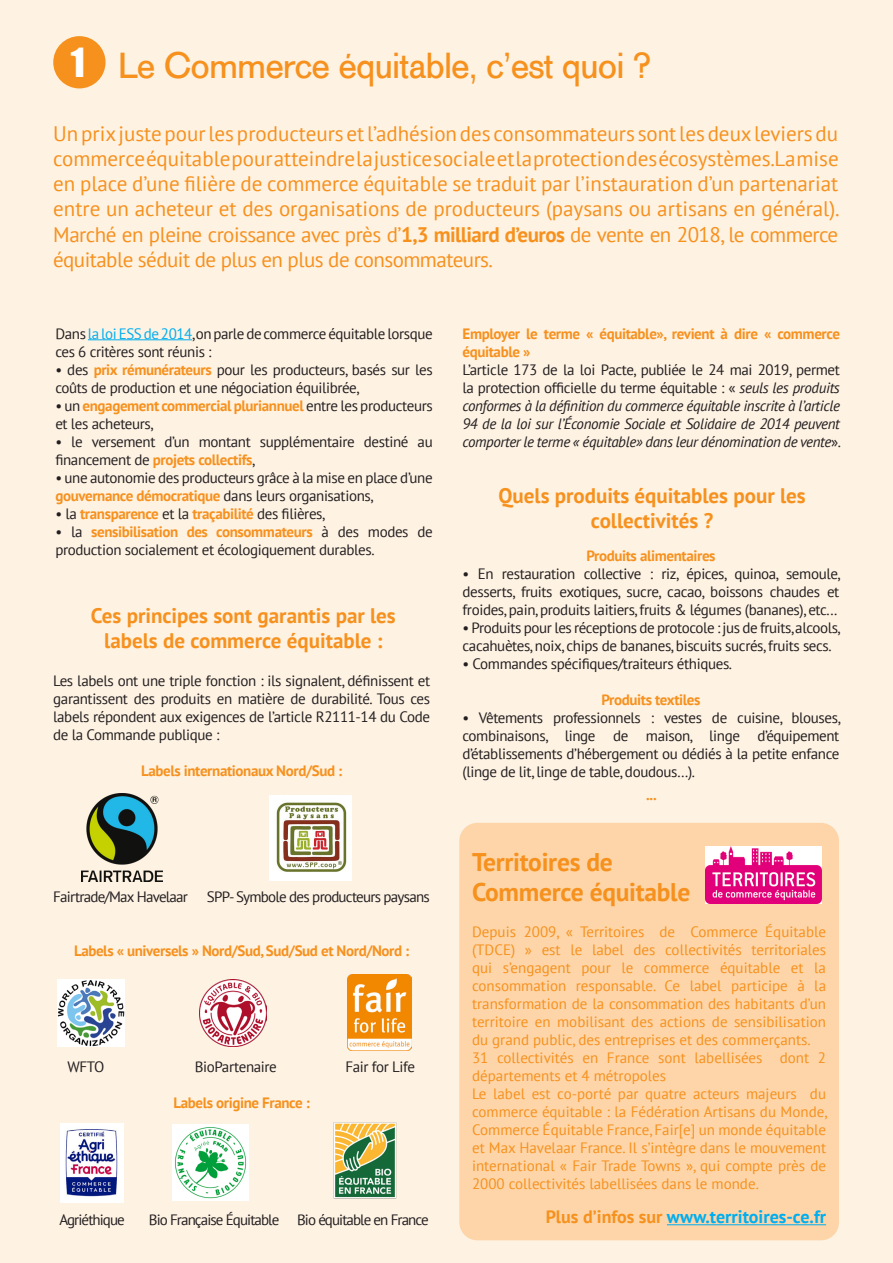
<style>
.page{position:relative;width:893px;height:1263px;background:#fef2e3}
.page>*{position:absolute;margin:0;border:0;box-sizing:border-box;transform-origin:0 0}
.t1{font:36.9px "Impact";color:#fff}
.t2{font:36px "AG Old Face";letter-spacing:-.01em;color:#f6911e}
.t3{font:700 25.5px/30.6px "PT Sans";letter-spacing:-.01em;color:#f6911e}
.t4{font:21px/25.2px "PT Sans";letter-spacing:-.025em;color:#f6911e;text-align:justify}
.t5{font:700 21px/25.2px "PT Sans";color:#f6911e;text-align:center}
.t6{font:700 18px "PT Sans";color:#00aeef}
.t7{font:15px/18px "PT Sans";letter-spacing:-.025em;color:#231f20}
.t8{font:15px/18px "PT Sans";color:#f6911e;text-align:justify}
.t9{font:700 15px/18px "PT Sans";letter-spacing:-.025em;color:#f6911e}
.t10{font:italic 15px/18px "PT Sans";letter-spacing:-.025em;color:#231f20;text-align:justify}
.t11{font:15px "PT Sans";letter-spacing:-.05em;color:#231f20}
.t12{font:15px "PT Sans";letter-spacing:-.06em;color:#231f20}
.s1{font-weight:700}
.s2{color:#00aeef}
.s3{font-weight:700;color:#f6911e}
.s4{font-weight:400;color:#231f20}
.s5{font-style:normal}
.s6{color:#f6911e}
</style>
<div class="page">
<div style="left:53px;top:36px;width:53px;height:52px;background:#f6911e;border-radius:50%"></div>
<hr style="left:88px;top:339px;width:104px;height:1px;background:#00aeef">
<img style="left:81px;top:794px;width:82px;height:88px">
<img style="left:270px;top:796px;width:81px;height:84px">
<img style="left:60px;top:1123px;width:63px;height:79px">
<img style="left:173px;top:1125px;width:75px;height:75px">
<img style="left:58px;top:979px;width:67px;height:67px">
<img style="left:200px;top:979px;width:66px;height:67px">
<img style="left:348px;top:975px;width:63px;height:75px">
<img style="left:333px;top:1122px;width:64px;height:77px">
<div style="left:459px;top:823px;width:380px;height:417px;background:#fdd5a8;border-radius:18px"></div>
<hr style="left:667px;top:1224px;width:159px;height:1px;background:#00aeef">
<img style="left:706px;top:846px;width:115px;height:57px">
<p class="t1" style="left:71px;top:34px;width:16px">1</p>
<p class="t2" style="left:118px;top:45px;width:534px">Le Commerce équitable, c’est quoi ?</p>
<p class="t4" style="left:53px;top:120px;width:788px">Un prix juste pour les producteurs et l’adhésion des consommateurs sont les deux leviers du commerce équitable pour atteindre la justice sociale et la protection des écosystèmes.La mise en place d’une filière de commerce équitable se traduit par l’instauration d’un partenariat entre un acheteur et des organisations de producteurs (paysans ou artisans en général).<br>Marché en pleine croissance avec près d’<span class="s1">1,3 milliard d’euros</span> de vente en 2018, le commerce équitable séduit de plus en plus de consommateurs.</p>
<p class="t7" style="left:55px;top:324px;width:379px">Dans <span class="s2">la loi ESS de 2014</span>,on parle de commerce équitable lorsque ces 6 critères sont réunis :</p>
<p class="t7" style="left:55px;top:360px;width:379px">• des <span class="s3">prix rémunérateurs</span> pour les producteurs, basés sur les coûts de production et une négociation équilibrée,</p>
<p class="t7" style="left:55px;top:396px;width:379px">• un <span class="s3">engagement commercial pluriannuel</span> entre les producteurs et les acheteurs,</p>
<p class="t7" style="left:55px;top:432px;width:379px">• le versement d’un montant supplémentaire destiné au financement de <span class="s3">projets collectifs</span>,</p>
<p class="t7" style="left:55px;top:468px;width:379px">• une autonomie des producteurs grâce à la mise en place d’une</p>
<p class="t9" style="left:55px;top:486px;width:319px">gouvernance démocratique <span class="s4">dans leurs organisations,</span></p>
<p class="t9" style="left:55px;top:504px;width:271px"><span class="s4">• la</span> transparence <span class="s4">et la</span> traçabilité <span class="s4">des filières,</span></p>
<p class="t7" style="left:55px;top:522px;width:379px">• la <span class="s3">sensibilisation des consommateurs</span> à des modes de production socialement et écologiquement durables.</p>
<p class="t5" style="left:91px;top:602px;width:306px">Ces principes sont garantis par les labels de commerce équitable :</p>
<p class="t7" style="left:53px;top:672px;width:378px;text-align:justify">Les labels ont une triple fonction : ils signalent, définissent et garantissent des produits en matière de durabilité. Tous ces labels répondent aux exigences de l’article R2111-14 du Code de la Commande publique :</p>
<p class="t9" style="left:141px;top:762px;width:203px">Labels internationaux Nord/Sud :</p>
<p class="t11" style="left:53px;top:887px;width:136px">Fairtrade/Max Havelaar</p>
<p class="t11" style="left:207px;top:887px;width:225px">SPP- Symbole des producteurs paysans</p>
<p class="t9" style="left:74px;top:942px;width:337px">Labels « universels » Nord/Sud, Sud/Sud et Nord/Nord :</p>
<p class="t7" style="left:67px;top:1057px;width:38px">WFTO</p>
<p class="t7" style="left:195px;top:1057px;width:84px">BioPartenaire</p>
<p class="t7" style="left:345px;top:1057px;width:71px">Fair for Life</p>
<p class="t9" style="left:174px;top:1093px;width:138px">Labels origine France :</p>
<p class="t12" style="left:59px;top:1210px;width:67px">Agriéthique</p>
<p class="t12" style="left:149px;top:1210px;width:281px">Bio Française Équitable Bio équitable en France</p>
<p class="t9" style="left:463px;top:324px;width:379px">Employer le terme « équitable», revient à dire « commerce équitable »</p>
<p class="t10" style="left:463px;top:360px;width:380px"><span class="s5">L’article 173 de la loi Pacte, publiée le 24 mai 2019, permet la protection officielle du terme équitable : «</span> seuls les produits conformes à la définition du commerce équitable inscrite à l’article 94 de la loi sur l’Économie Sociale et Solidaire de 2014 peuvent comporter le terme « équitable» dans leur dénomination de vente<span class="s5">».</span></p>
<p class="t5" style="left:498px;top:482px;width:309px">Quels produits équitables pour les collectivités ?</p>
<p class="t9" style="left:586px;top:546px;width:131px">Produits alimentaires</p>
<p class="t7" style="left:463px;top:564px;width:379px;text-align:justify">• En restauration collective : riz, épices, quinoa, semoule, desserts, fruits exotiques, sucre, cacao, boissons chaudes et froides, pain, produits laitiers, fruits &amp; légumes (bananes), etc...</p>
<p class="t7" style="left:463px;top:618px;width:379px">• Produits pour les réceptions de protocole : jus de fruits, alcools, cacahuètes, noix, chips de bananes, biscuits sucrés, fruits secs.</p>
<p class="t7" style="left:463px;top:654px;width:271px">• Commandes spécifiques/traiteurs éthiques.</p>
<p class="t9" style="left:601px;top:690px;width:100px">Produits textiles</p>
<p class="t7" style="left:463px;top:708px;width:380px;text-align:justify">• Vêtements professionnels : vestes de cuisine, blouses, combinaisons, linge de maison, linge d’équipement d’établissements d’hébergement ou dédiés à la petite enfance (linge de lit, linge de table, doudous…).</p>
<p class="t9" style="left:646px;top:786px;width:12px">...</p>
<p class="t3" style="left:472px;top:846px;width:220px">Territoires de<br>Commerce équitable</p>
<p class="t8" style="left:472px;top:922px;width:356px">Depuis 2009, « Territoires de Commerce Équitable (TDCE) » est le label des collectivités territoriales qui s’engagent pour le commerce équitable et la consommation responsable. Ce label participe à la transformation de la consommation des habitants d’un territoire en mobilisant des actions de sensibilisation du grand public, des entreprises et des commerçants.</p>
<p class="t8" style="left:472px;top:1048px;width:355px">31 collectivités en France sont labellisées dont 2 départements et 4 métropoles</p>
<p class="t8" style="left:472px;top:1084px;width:357px">Le label est co-porté par quatre acteurs majeurs du commerce équitable : la Fédération Artisans du Monde, Commerce Équitable France, Fair[e] un monde équitable et Max Havelaar France. Il s’intègre dans le mouvement international « Fair Trade Towns », qui compte près de 2000 collectivités labellisées dans le monde.</p>
<p class="t6" style="left:546px;top:1205px;width:282px"><span class="s6">Plus d’infos sur</span> www.territoires-ce.fr</p>
</div>
